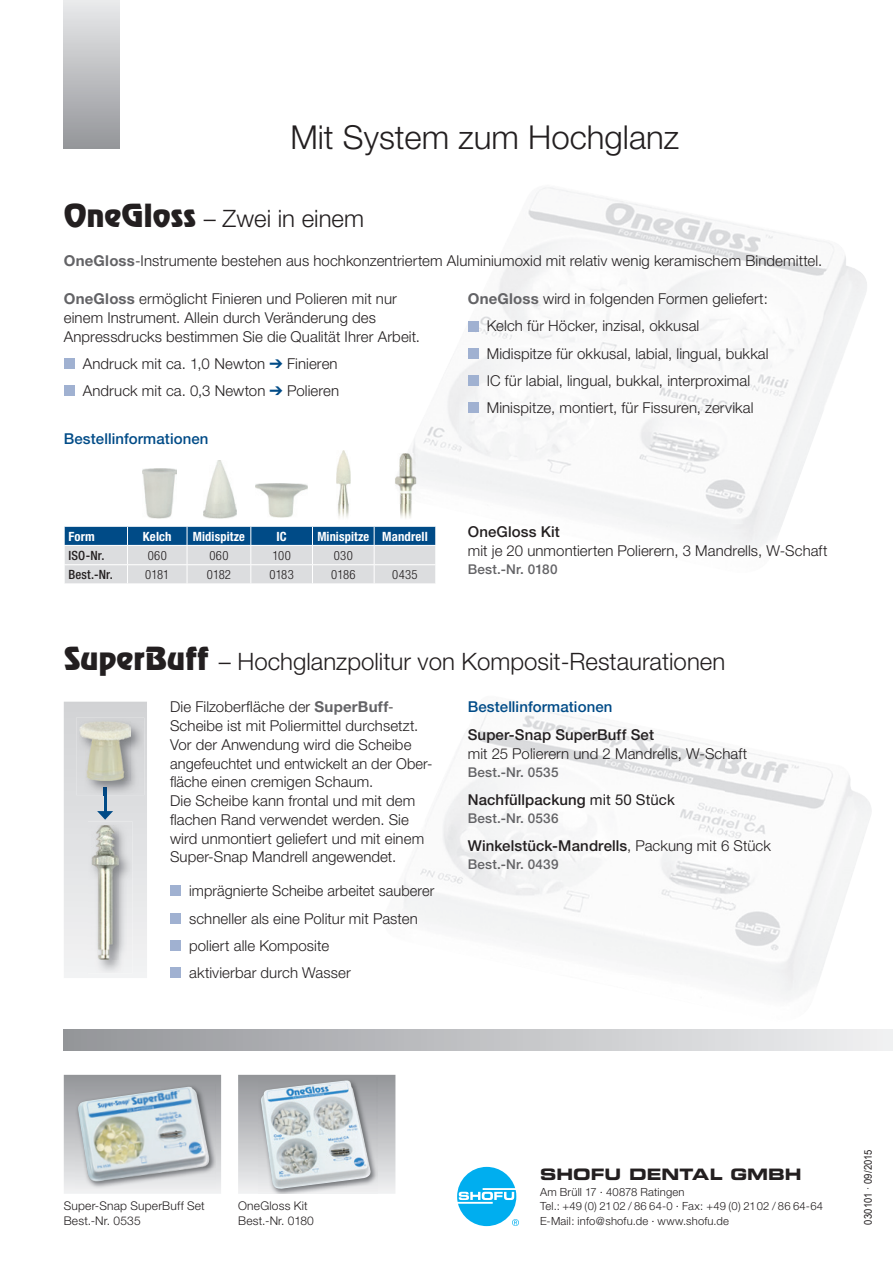
<style>
.page{position:relative;width:893px;height:1263px;background:#fff}
.page>*{position:absolute;margin:0;border:0;box-sizing:border-box;transform-origin:0 0}
.t1{font:300 33px "Helvetica Neue";color:#231f20}
.t2{font:300 24px "Helvetica Neue";color:#231f20}
.t3{font:15.75px "Eurostile Bold Extended Two";color:#231f20}
.t4{font:300 15px/18.8px "Helvetica Neue";letter-spacing:.005em;color:#231f20}
.t5{font:500 15px "Helvetica Neue";letter-spacing:.005em;color:#231f20}
.t6{font:500 15px "Helvetica Neue";letter-spacing:.005em;color:#004b87}
.t7{font:500 13.5px "Helvetica Neue";letter-spacing:.015em;color:#636366}
.t8{font:700 condensed 12.75px "Helvetica Neue";letter-spacing:.01em;color:#fff}
.t9{font:300 condensed 12.75px "Helvetica Neue";letter-spacing:.02em;color:#231f20}
.t10{font:500 condensed 12.75px "Helvetica Neue";letter-spacing:.015em;color:#231f20}
.t11{font:300 12px/15px "Helvetica Neue";letter-spacing:.015em;color:#231f20}
.t12{font:300 11.25px/14.2px "Helvetica Neue";letter-spacing:.015em;color:#231f20}
.t13{font:10.5px "Arial Narrow";letter-spacing:-.005em;color:#231f20;scale:1.1 1}
.s1{font-family:"Revue BT";font-weight:400;font-size:31.5px}
.s2{font-weight:700;color:#636366}
.s3{color:#004b87}
.s4{font-weight:400}
.s5{font-weight:300}
</style>
<div class="page">
<img style="left:458px;top:187px;width:366px;height:337px">
<img style="left:412px;top:377px;width:46px;height:108px">
<img style="left:425px;top:702px;width:300px;height:273px">
<img style="left:725px;top:748px;width:147px;height:227px">
<svg style="left:64px;top:1075px;width:157px;height:119px"></svg>
<img style="left:75px;top:1084px;width:141px;height:104px">
<img style="left:78px;top:1087px;width:132px;height:95px">
<svg style="left:238px;top:1075px;width:157px;height:119px;background:#bfc0c3"></svg>
<img style="left:258px;top:1077px;width:119px;height:117px">
<img style="left:261px;top:1080px;width:110px;height:109px">
<div style="left:64px;top:0;width:55px;height:149px;background:linear-gradient(to bottom,#e9eaec,#949599)"></div>
<div style="left:64px;top:1029px;width:829px;height:21px;background:linear-gradient(to right,#939599,#eff0f1)"></div>
<svg style="left:64px;top:702px;width:83px;height:276px;background:#d7d9da"></svg>
<img style="left:80px;top:721px;width:50px;height:59px">
<div style="left:64px;top:358px;width:10px;height:11px;background:#a0b1d1"></div>
<div style="left:64px;top:385px;width:10px;height:11px;background:#a0b1d1"></div>
<div style="left:170px;top:886px;width:11px;height:10px;background:#a0b1d1"></div>
<div style="left:170px;top:913px;width:11px;height:10px;background:#a0b1d1"></div>
<div style="left:170px;top:940px;width:11px;height:11px;background:#a0b1d1"></div>
<div style="left:170px;top:967px;width:11px;height:11px;background:#a0b1d1"></div>
<div style="left:468px;top:321px;width:10px;height:10px;background:#a0b1d1"></div>
<div style="left:468px;top:348px;width:10px;height:11px;background:#a0b1d1"></div>
<div style="left:468px;top:375px;width:10px;height:11px;background:#a0b1d1"></div>
<div style="left:468px;top:402px;width:10px;height:11px;background:#a0b1d1"></div>
<svg style="left:457px;top:1167px;width:62px;height:59px"></svg>
<img style="left:336px;top:451px;width:15px;height:54px">
<img style="left:400px;top:502px;width:12px;height:3px">
<img style="left:395px;top:453px;width:21px;height:49px">
<img style="left:153px;top:505px;width:196px;height:14px">
<img style="left:400px;top:505px;width:12px;height:14px">
<svg style="left:64px;top:526px;width:372px;height:57px;background:#99b1c5"></svg>
<img style="left:143px;top:469px;width:34px;height:49px">
<img style="left:203px;top:460px;width:34px;height:58px">
<img style="left:256px;top:484px;width:52px;height:33px">
<h1 class="t1" style="left:290px;top:117px;width:390px">Mit System zum Hochglanz</h1>
<h2 class="t2" style="left:64px;top:204px;width:302px"><span class="s1">OneGloss</span> – Zwei in einem</h2>
<p class="t4" style="left:64px;top:251px;width:760px"><span class="s2">OneGloss</span>-Instrumente bestehen aus hochkonzentriertem Aluminiumoxid mit relativ wenig keramischem Bindemittel.</p>
<p class="t4" style="left:64px;top:289px;width:358px"><span class="s2">OneGloss</span> ermöglicht Finieren und Polieren mit nur einem Instrument. Allein durch Veränderung des<br>Anpressdrucks bestimmen Sie die Qualität Ihrer Arbeit.</p>
<p class="t4" style="left:83px;top:350px;width:258px;line-height:27.3px">Andruck mit ca. 1,0 Newton <span class="s3">➔</span> Finieren<br>Andruck mit ca. 0,3 Newton <span class="s3">➔</span> Polieren</p>
<p class="t6" style="left:64px;top:430px;width:146px">Bestellinformationen</p>
<p class="t8" style="left:68px;top:528px;width:28px">Form</p>
<p class="t8" style="left:143px;top:528px;width:30px">Kelch</p>
<p class="t8" style="left:193px;top:528px;width:53px">Midispitze</p>
<p class="t8" style="left:277px;top:528px;width:12px">IC</p>
<p class="t8" style="left:317px;top:528px;width:112px">Minispitze Mandrell</p>
<p class="t10" style="left:68px;top:548px;width:38px">ISO-Nr.</p>
<p class="t9" style="left:148px;top:548px;width:21px">060</p>
<p class="t9" style="left:209px;top:548px;width:21px">060</p>
<p class="t9" style="left:273px;top:548px;width:20px">100</p>
<p class="t9" style="left:334px;top:548px;width:20px">030</p>
<p class="t10" style="left:68px;top:567px;width:46px">Best.-Nr.</p>
<p class="t9" style="left:145px;top:568px;width:26px">0181</p>
<p class="t9" style="left:207px;top:568px;width:26px">0182</p>
<p class="t9" style="left:269px;top:568px;width:26px">0183</p>
<p class="t9" style="left:331px;top:568px;width:26px">0186</p>
<p class="t9" style="left:392px;top:568px;width:27px">0435</p>
<p class="t4" style="left:487px;top:285px;width:283px;line-height:27.3px;text-indent:-19px"><span class="s2">OneGloss</span> wird in folgenden Formen geliefert:<br>Kelch für Höcker, inzisal, okkusal<br>Midispitze für okkusal, labial, lingual, bukkal IC für labial, lingual, bukkal, interproximal Minispitze, montiert, für Fissuren, zervikal</p>
<p class="t5" style="left:468px;top:523px;width:94px">OneGloss Kit</p>
<p class="t4" style="left:468px;top:541px;width:361px">mit je 20 unmontierten Polierern, 3 Mandrells, W-Schaft</p>
<p class="t7" style="left:468px;top:562px;width:91px">Best.-Nr. 0180</p>
<h2 class="t2" style="left:64px;top:646px;width:663px"><span class="s1">SuperBuff</span> – Hochglanzpolitur von Komposit-Restaurationen</h2>
<p class="t4" style="left:170px;top:697px;width:264px">Die Filzoberfläche der <span class="s2">SuperBuff</span>-Scheibe ist mit Poliermittel durchsetzt.<br>Vor der Anwendung wird die Scheibe angefeuchtet und entwickelt an der Ober&shy;fläche einen cremigen Schaum.<br>Die Scheibe kann frontal und mit dem flachen Rand verwendet werden. Sie wird unmontiert geliefert und mit einem Super-Snap Mandrell angewendet.</p>
<p class="t4" style="left:189px;top:877px;width:247px;line-height:27.3px">imprägnierte Scheibe arbeitet sauberer schneller als eine Politur mit Pasten poliert alle Komposite<br>aktivierbar durch Wasser</p>
<p class="t6" style="left:468px;top:698px;width:146px">Bestellinformationen</p>
<p class="t5" style="left:468px;top:725px;width:188px">Super-Snap SuperBuff Set</p>
<p class="t4" style="left:468px;top:743px;width:281px">mit 25 Polierern und 2 Mandrells, W-Schaft</p>
<p class="t7" style="left:468px;top:764px;width:92px">Best.-Nr. 0535</p>
<p class="t5" style="left:468px;top:790px;width:209px">Nachfüllpackung <span class="s4">mit 50 Stück</span></p>
<p class="t7" style="left:468px;top:810px;width:92px">Best.-Nr. 0536</p>
<p class="t5" style="left:468px;top:836px;width:305px">Winkelstück-Mandrells<span class="s5">, Packung mit 6 Stück</span></p>
<p class="t7" style="left:468px;top:856px;width:92px">Best.-Nr. 0439</p>
<p class="t11" style="left:64px;top:1198px;width:143px">Super-Snap SuperBuff Set<br>Best.-Nr. 0535</p>
<p class="t11" style="left:238px;top:1198px;width:77px">OneGloss Kit<br>Best.-Nr. 0180</p>
<p class="t3" style="left:540px;top:1163px;width:263px">SHOFU DENTAL GMBH</p>
<p class="t12" style="left:540px;top:1185px;width:285px">Am Brüll 17 · 40878 Ratingen<br>Tel.: +49 (0) 21 02 / 86 64-0 · Fax: +49 (0) 21 02 / 86 64-64<br>E-Mail: info@shofu.de · www.shofu.de</p>
<p class="t13" style="left:860px;top:1225px;width:70px;rotate:-90deg">030101 · 09/2015</p>
</div>
